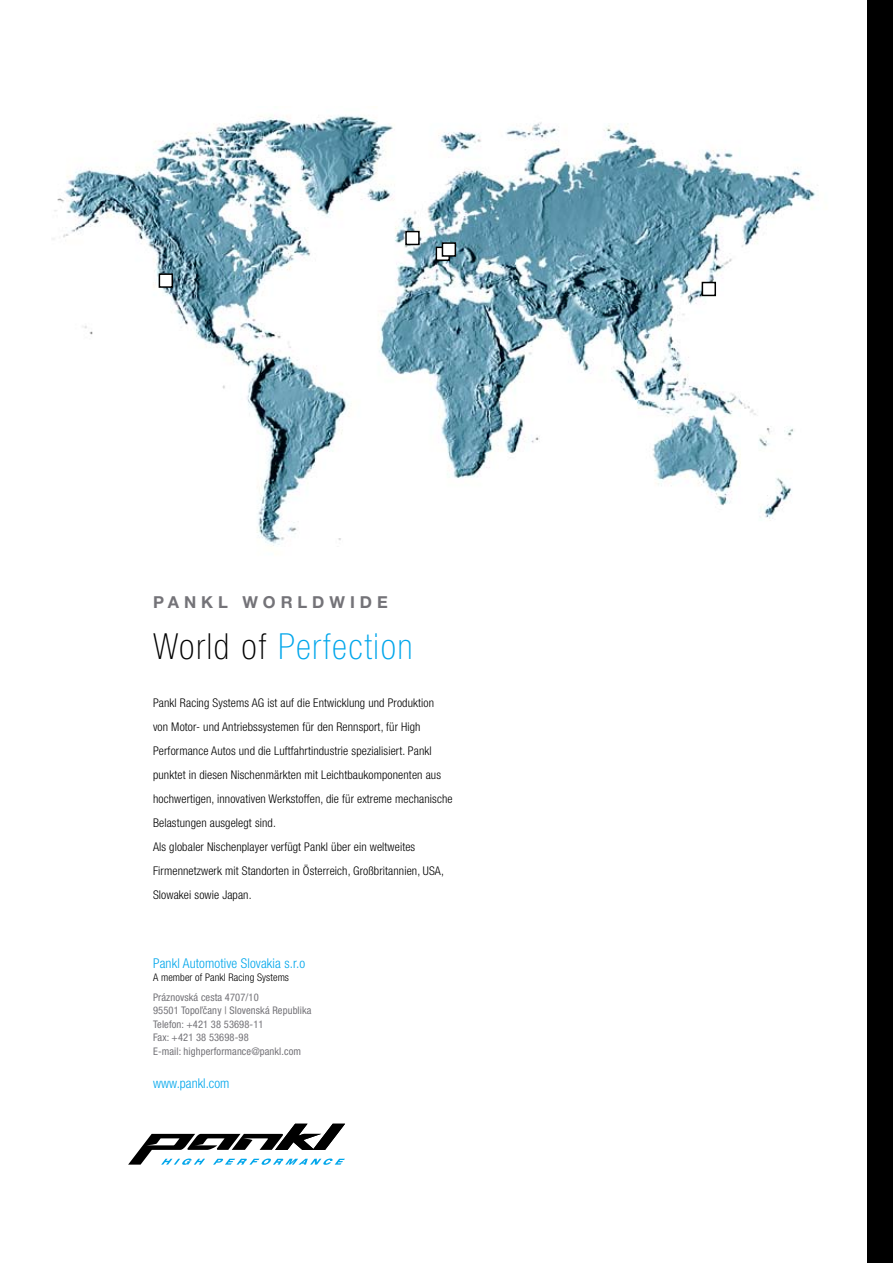
<style>
.page{position:relative;width:893px;height:1263px;background:#fff}
.page>*{position:absolute;margin:0;border:0;box-sizing:border-box;transform-origin:0 0}
.t1{font:100 condensed 36px "Helvetica Neue";letter-spacing:.05em;color:#00a6eb}
.t2{font:700 16.5px "Helvetica Neue";letter-spacing:.3em;color:#747378}
.t3{font:300 condensed 13.5px "Helvetica Neue";letter-spacing:.01em;color:#00a6eb}
.t4{font:300 condensed 12px/24px "Helvetica Neue";letter-spacing:.01em;color:#000}
.t5{font:condensed 10.5px/13.5px "Helvetica Neue";letter-spacing:.01em;color:#747378}
.t6{font:300 condensed 10.5px "Helvetica Neue";letter-spacing:.01em;color:#000}
.s1{color:#000}
.s2{font-family:"Helvetica Neue CE"}
</style>
<div class="page">
<svg style="left:128px;top:1124px;width:217px;height:41px"></svg>
<div style="left:867px;top:0;width:26px;height:1263px;background:#000"></div>
<img style="left:52px;top:115px;width:766px;height:432px">
<div style="left:159px;top:274px;width:13px;height:13px;background:#fff"></div>
<div style="left:159px;top:273px;width:14px;height:15px;border:2px solid #000"></div>
<div style="left:406px;top:232px;width:13px;height:12px;background:#fff"></div>
<div style="left:405px;top:231px;width:15px;height:14px;border:2px solid #000"></div>
<svg style="left:439px;top:250px;width:8px;height:8px"></svg>
<div style="left:436px;top:247px;width:14px;height:14px;border:2px solid #000"></div>
<div style="left:702px;top:283px;width:13px;height:12px;background:#fff"></div>
<div style="left:702px;top:282px;width:14px;height:14px;border:2px solid #000"></div>
<div style="left:442px;top:243px;width:13px;height:13px;background:#fff"></div>
<div style="left:442px;top:242px;width:14px;height:15px;border:2px solid #000"></div>
<h2 class="t2" style="left:153px;top:592px;width:236px">PANKL WORLDWIDE</h2>
<h1 class="t1" style="left:153px;top:627px;width:261px"><span class="s1">World of</span> Perfection</h1>
<p class="t4" style="left:153px;top:691px;width:301px">Pankl Racing Systems AG ist auf die Entwicklung und Produktion<br>von Motor- und Antriebssystemen für den Rennsport, für High Performance Autos und die Luftfahrtindustrie spezialisiert. Pankl punktet in diesen Nischenmärkten mit Leichtbaukomponenten aus hochwertigen, innovativen Werkstoffen, die für extreme mechanische Belastungen ausgelegt sind.<br>Als globaler Nischenplayer verfügt Pankl über ein weltweites Firmennetzwerk mit Standorten in Österreich, Großbritannien, USA, Slowakei sowie Japan.</p>
<p class="t3" style="left:153px;top:955px;width:154px">Pankl Automotive Slovakia s.r.o</p>
<p class="t6" style="left:153px;top:971px;width:137px">A member of Pankl Racing Systems</p>
<p class="t5" style="left:153px;top:990px;width:160px">Práznovská cesta 4707/10<br>95501 Topo<span class="s2">ľč</span>any | Slovenská Republika<br>Telefon: +421 38 53698-11<br>Fax: +421 38 53698-98<br>E-mail: highperformance@pankl.com</p>
<p class="t3" style="left:153px;top:1075px;width:78px">www.pankl.com</p>
</div>
